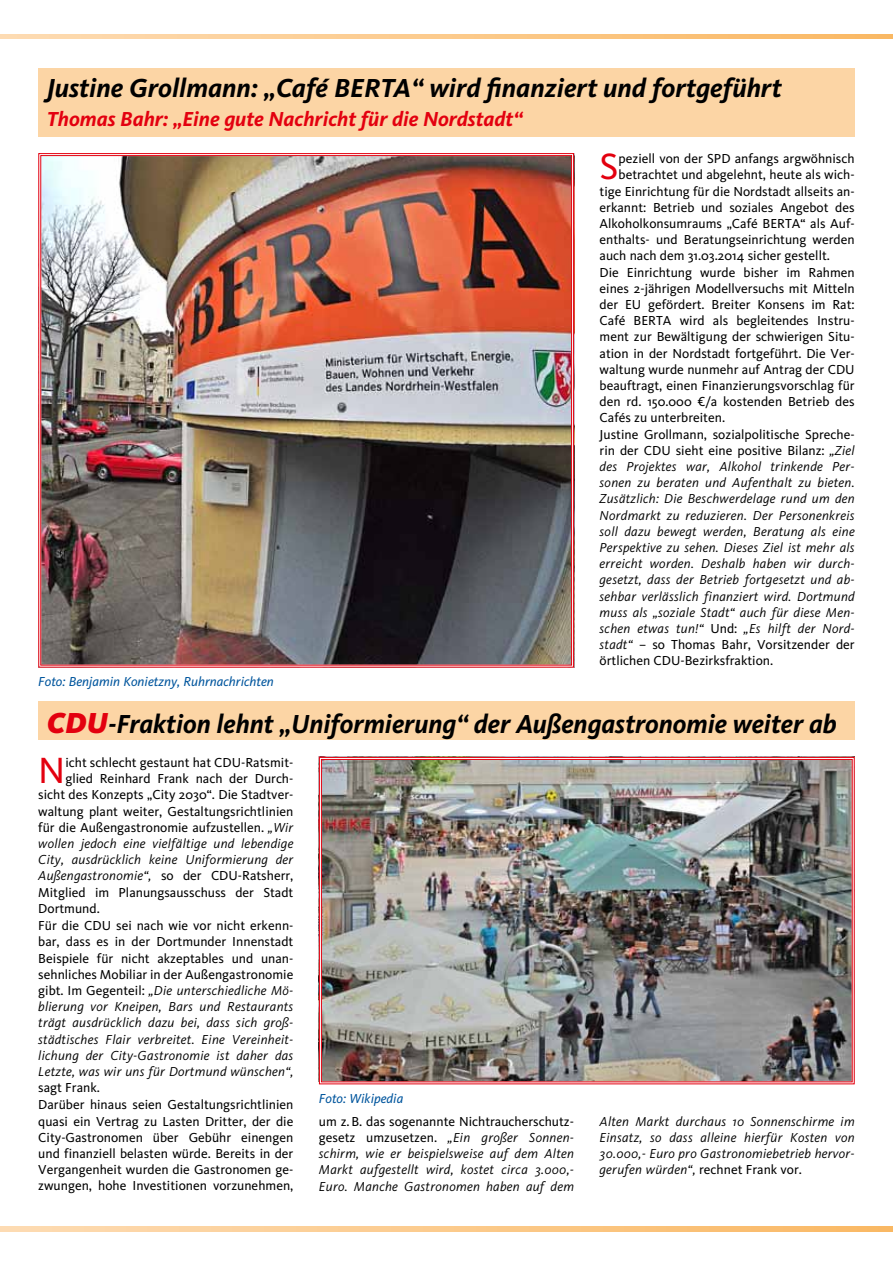
<style>
.page{position:relative;width:893px;height:1263px;background:#fff}
.page>*{position:absolute;margin:0;border:0;box-sizing:border-box;transform-origin:0 0}
.t1{font:37.8px "Kievit";color:#e3000f}
.t2{font:italic 700 27px "Kievit";color:#000}
.t3{font:italic 700 21px "Kievit";color:#e3000f}
.t4{font:13.5px/16.4px "Kievit";color:#000}
.t5{font:italic 13.5px/16.2px "Kievit";letter-spacing:.02em;color:#000;text-align:justify}
.t6{font:italic 13.5px "Kievit";color:#00559d}
.s1{font-style:italic}
.s2{font-style:normal}
.s3{font-weight:900;font-size:30px;color:#e3000f}
</style>
<div class="page">
<svg style="left:0;top:34px;width:893px;height:4px;background:#fbca8b"></svg>
<svg style="left:0;top:1227px;width:893px;height:4px;background:#fbca8b"></svg>
<div style="left:38px;top:68px;width:817px;height:68px;background:#fcd5a5"></div>
<div style="left:38px;top:702px;width:817px;height:38px;background:#fcd5a5"></div>
<img style="left:38px;top:153px;width:537px;height:515px">
<img style="left:318px;top:756px;width:537px;height:329px">
<h2 class="t2" style="left:47px;top:72px;width:737px">Justine Grollmann: „Café BERTA“ wird finanziert und fortgeführt</h2>
<h3 class="t3" style="left:47px;top:107px;width:477px">Thomas Bahr: „Eine gute Nachricht für die Nordstadt“</h3>
<p class="t6" style="left:38px;top:674px;width:237px">Foto: Benjamin Konietzny, Ruhrnachrichten</p>
<h1 class="t1" style="left:600px;top:145px;width:20px">S</h1>
<p class="t4" style="left:619px;top:151px;width:238px">peziell von der SPD anfangs argwöhnisch</p>
<p class="t4" style="left:619px;top:167px;width:238px">betrachtet und abgelehnt, heute als wich-</p>
<p class="t4" style="left:600px;top:183px;width:257px">tige Einrichtung für die Nordstadt allseits an-</p>
<p class="t4" style="left:600px;top:199px;width:257px">erkannt: Betrieb und soziales Angebot des</p>
<p class="t4" style="left:600px;top:215px;width:257px">Alkoholkonsumraums „Café BERTA“ als Auf-</p>
<p class="t4" style="left:600px;top:232px;width:257px">enthalts- und Beratungseinrichtung werden</p>
<p class="t4" style="left:600px;top:248px;width:232px">auch nach dem 31.03.2014 sicher gestellt.</p>
<p class="t4" style="left:600px;top:264px;width:257px">Die Einrichtung wurde bisher im Rahmen</p>
<p class="t4" style="left:600px;top:280px;width:257px">eines 2-jährigen Modellversuchs mit Mitteln</p>
<p class="t4" style="left:600px;top:296px;width:257px">der EU gefördert. Breiter Konsens im Rat:</p>
<p class="t4" style="left:600px;top:313px;width:257px">Café BERTA wird als begleitendes Instru-</p>
<p class="t4" style="left:600px;top:329px;width:257px">ment zur Bewältigung der schwierigen Situ-</p>
<p class="t4" style="left:600px;top:345px;width:257px">ation in der Nordstadt fortgeführt. Die Ver-</p>
<p class="t4" style="left:600px;top:361px;width:257px">waltung wurde nunmehr auf Antrag der CDU</p>
<p class="t4" style="left:600px;top:377px;width:257px">beauftragt, einen Finanzierungsvorschlag für</p>
<p class="t4" style="left:600px;top:394px;width:257px">den rd. 150.000 €/a kostenden Betrieb des</p>
<p class="t4" style="left:600px;top:410px;width:127px">Cafés zu unterbreiten.</p>
<p class="t4" style="left:600px;top:426px;width:257px">Justine Grollmann, sozialpolitische Spreche-</p>
<p class="t4" style="left:600px;top:442px;width:257px">rin der CDU sieht eine positive Bilanz: <span class="s1">„Ziel</span></p>
<p class="t5" style="left:600px;top:458px;width:257px">des Projektes war, Alkohol trinkende Per-</p>
<p class="t5" style="left:600px;top:475px;width:257px">sonen zu beraten und Aufenthalt zu bieten.</p>
<p class="t5" style="left:600px;top:491px;width:257px">Zusätzlich: Die Beschwerdelage rund um den</p>
<p class="t5" style="left:600px;top:507px;width:257px">Nordmarkt zu reduzieren. Der Personenkreis</p>
<p class="t5" style="left:600px;top:523px;width:257px">soll dazu bewegt werden, Beratung als eine</p>
<p class="t5" style="left:600px;top:539px;width:257px">Perspektive zu sehen. Dieses Ziel ist mehr als</p>
<p class="t5" style="left:600px;top:556px;width:257px">erreicht worden. Deshalb haben wir durch-</p>
<p class="t5" style="left:600px;top:572px;width:257px">gesetzt, dass der Betrieb fortgesetzt und ab-</p>
<p class="t5" style="left:600px;top:588px;width:257px">sehbar verlässlich finanziert wird. Dortmund</p>
<p class="t5" style="left:600px;top:604px;width:257px">muss als „soziale Stadt“ auch für diese Men-</p>
<p class="t5" style="left:600px;top:620px;width:257px">schen etwas tun!“ <span class="s2">Und:</span> „Es hilft der Nord-</p>
<p class="t4" style="left:600px;top:637px;width:257px"><span class="s1">stadt“</span> – so Thomas Bahr, Vorsitzender der</p>
<p class="t4" style="left:600px;top:653px;width:175px">örtlichen CDU-Bezirksfraktion.</p>
<h2 class="t2" style="left:47px;top:707px;width:792px"><span class="s3">CDU</span>-Fraktion lehnt „Uniformierung“ der Außengastronomie weiter ab</h2>
<h1 class="t1" style="left:38px;top:749px;width:29px">N</h1>
<p class="t4" style="left:65px;top:754px;width:229px">icht schlecht gestaunt hat CDU-Ratsmit-</p>
<p class="t4" style="left:65px;top:771px;width:230px">glied Reinhard Frank nach der Durch-</p>
<p class="t4" style="left:38px;top:787px;width:257px">sicht des Konzepts „City 2030“. Die Stadtver-</p>
<p class="t4" style="left:38px;top:803px;width:257px">waltung plant weiter, Gestaltungsrichtlinien</p>
<p class="t4" style="left:38px;top:819px;width:257px">für die Außengastronomie aufzustellen. <span class="s1">„Wir</span></p>
<p class="t5" style="left:38px;top:835px;width:257px">wollen jedoch eine vielfältige und lebendige</p>
<p class="t5" style="left:38px;top:852px;width:257px">City, ausdrücklich keine Uniformierung der</p>
<p class="t5" style="left:38px;top:868px;width:257px">Außengastronomie“, <span class="s2">so der CDU-Ratsherr,</span></p>
<p class="t4" style="left:38px;top:884px;width:257px">Mitglied im Planungsausschuss der Stadt</p>
<p class="t4" style="left:38px;top:900px;width:63px">Dortmund.</p>
<p class="t4" style="left:38px;top:917px;width:257px">Für die CDU sei nach wie vor nicht erkenn-</p>
<p class="t4" style="left:38px;top:934px;width:257px">bar, dass es in der Dortmunder Innenstadt</p>
<p class="t4" style="left:38px;top:950px;width:257px">Beispiele für nicht akzeptables und unan-</p>
<p class="t4" style="left:38px;top:966px;width:257px">sehnliches Mobiliar in der Außengastronomie</p>
<p class="t5" style="left:38px;top:982px;width:257px"><span class="s2">gibt. Im Gegenteil:</span> „Die unterschiedliche Mö-</p>
<p class="t5" style="left:38px;top:998px;width:257px">blierung vor Kneipen, Bars und Restaurants</p>
<p class="t5" style="left:38px;top:1015px;width:257px">trägt ausdrücklich dazu bei, dass sich groß-</p>
<p class="t5" style="left:38px;top:1031px;width:257px">städtisches Flair verbreitet. Eine Vereinheit-</p>
<p class="t5" style="left:38px;top:1047px;width:257px">lichung der City-Gastronomie ist daher das</p>
<p class="t5" style="left:38px;top:1063px;width:257px">Letzte, was wir uns für Dortmund wünschen“,</p>
<p class="t4" style="left:38px;top:1079px;width:257px">sagt Frank.<br>Darüber hinaus seien Gestaltungsrichtlinien quasi ein Vertrag zu Lasten Dritter, der die City-Gastronomen über Gebühr einengen und finanziell belasten würde. Bereits in der Vergangenheit wurden die Gastronomen ge&shy;zwungen, hohe Investitionen vorzunehmen,</p>
<p class="t6" style="left:319px;top:1090px;width:86px">Foto: Wikipedia</p>
<p class="t5" style="left:319px;top:1113px;width:257px"><span class="s2">um z.B. das sogenannte Nichtraucherschutz&shy;gesetz umzusetzen.</span> „Ein großer Sonnen&shy;schirm, wie er beispielsweise auf dem Alten Markt aufgestellt wird, kostet circa 3.000,- Euro. Manche Gastronomen haben auf dem</p>
<p class="t5" style="left:600px;top:1113px;width:257px">Alten Markt durchaus 10 Sonnenschirme im Einsatz, so dass alleine hierfür Kosten von 30.000,- Euro pro Gastronomiebetrieb hervor&shy;gerufen würden“, <span class="s2">rechnet Frank vor.</span></p>
</div>
